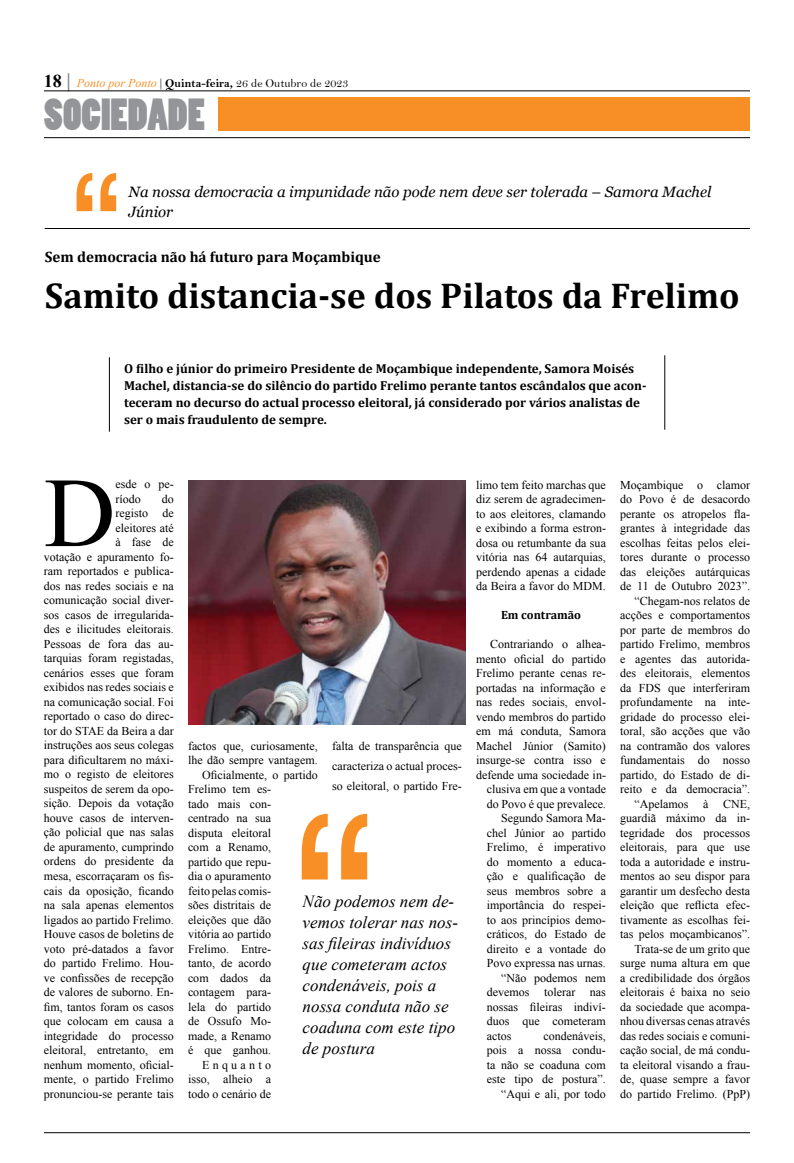
<style>
.page{position:relative;width:794px;height:1163px;background:#fff}
.page>*{position:absolute;margin:0;border:0;box-sizing:border-box;transform-origin:0 0}
.t1{font:99px "Times New Roman";color:#000}
.t2{font:42px "Poplar Std";color:#939598}
.t3{font:700 36px "Cambria";color:#000}
.t4{font:italic 17px/21px "Times New Roman";color:#000}
.t5{font:italic 15px/20px "Georgia";color:#000}
.t6{font:700 15px "Cambria";color:#000}
.t7{font:700 13px/17px "Cambria";color:#000}
.t8{font:12px/14.5px "Times New Roman";color:#000;text-align:right}
.t9{font:12px "Bell";color:#000}
.t10{font:700 12px "Cambria";color:#000}
.t11{font:12px "Times New Roman";letter-spacing:.27em;color:#000}
.s1{font-family:"Times New Roman";font-weight:700;font-size:18px}
.s2{font-family:"Times New Roman";font-weight:700;font-size:20px;color:#808285}
.s3{font-family:"Times New Roman";font-style:italic;color:#f88f26}
.s4{font-family:"Times New Roman"}
.s5{font-family:"Bell MT Bold"}
</style>
<div class="page">
<hr style="left:44px;top:137px;width:706px;height:1px;background:#000">
<hr style="left:44px;top:90px;width:706px;height:1px;background:#000">
<div style="left:219px;top:97px;width:531px;height:34px;background:#f88f26"></div>
<hr style="left:44px;top:1131px;width:706px;height:1px;background:#000">
<svg style="left:302px;top:813px;width:65px;height:66px"></svg>
<svg style="left:77px;top:173px;width:39px;height:38px"></svg>
<hr style="left:45px;top:228px;width:705px;height:1px;background:#000">
<hr style="left:664px;top:355px;width:1px;height:74px;background:#000">
<hr style="left:109px;top:357px;width:1px;height:74px;background:#000">
<img style="left:188px;top:480px;width:278px;height:244px">
<p class="t9" style="left:44px;top:76px;width:306px"><span class="s1">18</span> <span class="s2">|</span> <span class="s3">Ponto por Ponto</span> <span class="s4">|</span> <span class="s5">Quinta-feira,</span> 26 de Outubro de 2023</p>
<h2 class="t2" style="left:44px;top:91px;width:163px">SOCIEDADE</h2>
<p class="t5" style="left:129px;top:181px;width:584px">Na nossa democracia a impunidade não pode nem deve ser tolerada – Samora Machel<br>Júnior</p>
<p class="t6" style="left:45px;top:248px;width:338px">Sem democracia não há futuro para Moçambique</p>
<h3 class="t3" style="left:45px;top:274px;width:696px">Samito distancia-se dos Pilatos da Frelimo</h3>
<p class="t7" style="left:124px;top:359px;width:524px">O filho e júnior do primeiro Presidente de Moçambique independente, Samora Moisés Machel, distancia-se do silêncio do partido Frelimo perante tantos escândalos que acon&shy;teceram no decurso do actual processo eleitoral, já considerado por vários analistas de ser o mais fraudulento de sempre.</p>
<h1 class="t1" style="left:44px;top:446px;width:73px">D</h1>
<p class="t8" style="left:115px;top:477px;width:60px;text-align:left">esde o pe&shy;ríodo</p>
<p class="t8" style="left:44px;top:491px;width:131px">do<br>registo de<br>eleitores até<br>à fase de<br>votação e apuramento fo&shy;ram reportados e publica&shy;dos nas redes sociais e na comunicação social diver&shy;sos casos de irregularida&shy;des e ilicitudes eleitorais.<br>Pessoas de fora das au&shy;tarquias foram registadas, cenários esses que foram exibidos nas redes sociais e na comunicação social. Foi reportado o caso do direc&shy;tor do STAE da Beira a dar instruções aos seus colegas para dificultarem no máxi&shy;mo o registo de eleitores suspeitos de serem da opo&shy;sição. Depois da votação houve casos de interven&shy;ção policial que nas salas de apuramento, cumprindo ordens do presidente da mesa, escorraçaram os fis&shy;cais da oposição, ficando na sala apenas elementos ligados ao partido Frelimo.<br>Houve casos de boletins de voto pré-datados a favor do partido Frelimo. Hou&shy;ve confissões de recepção de valores de suborno. En&shy;fim, tantos foram os casos que colocam em causa a integridade do processo eleitoral, entretanto, em nenhum momento, oficial&shy;mente, o partido Frelimo pronunciou-se perante tais</p>
<p class="t8" style="left:188px;top:738px;width:131px">factos que, curiosamente,</p>
<p class="t8" style="left:188px;top:752px;width:131px">lhe dão sempre vantagem.</p>
<p class="t8" style="left:202px;top:767px;width:117px">Oficialmente, o partido</p>
<p class="t8" style="left:188px;top:781px;width:84px">Frelimo tem es-</p>
<p class="t8" style="left:188px;top:796px;width:84px">tado mais con-</p>
<p class="t8" style="left:188px;top:810px;width:84px">centrado na sua</p>
<p class="t8" style="left:188px;top:825px;width:85px">disputa eleitoral</p>
<p class="t8" style="left:188px;top:839px;width:84px">com a Renamo,</p>
<p class="t8" style="left:188px;top:854px;width:84px">partido que repu-</p>
<p class="t8" style="left:188px;top:868px;width:85px">dia o apuramento</p>
<p class="t8" style="left:188px;top:883px;width:84px">feito pelas comis-</p>
<p class="t8" style="left:188px;top:897px;width:84px">sões distritais de</p>
<p class="t8" style="left:188px;top:912px;width:84px">eleições que dão</p>
<p class="t8" style="left:188px;top:926px;width:84px">vitória ao partido</p>
<p class="t8" style="left:188px;top:941px;width:84px">Frelimo. Entre-</p>
<p class="t8" style="left:188px;top:955px;width:84px">tanto, de acordo</p>
<p class="t8" style="left:188px;top:970px;width:84px">com dados da</p>
<p class="t8" style="left:188px;top:984px;width:84px">contagem para-</p>
<p class="t8" style="left:188px;top:999px;width:84px">lela do partido</p>
<p class="t8" style="left:188px;top:1013px;width:84px">de Ossufo Mo-</p>
<p class="t8" style="left:188px;top:1028px;width:84px">made, a Renamo</p>
<p class="t8" style="left:188px;top:1042px;width:84px">é que ganhou.</p>
<p class="t11" style="left:202px;top:1056px;width:70px">Enquanto</p>
<p class="t8" style="left:188px;top:1071px;width:84px">isso, alheio a</p>
<p class="t8" style="left:188px;top:1086px;width:84px">todo o cenário de</p>
<p class="t8" style="left:332px;top:735px;width:131px;line-height:20px;text-align:justify">falta de transparência que caracteriza o actual proces&shy;so eleitoral, o partido Fre-</p>
<h3 class="t4" style="left:303px;top:889px;width:157px">Não podemos nem de&shy;vemos tolerar nas nos&shy;sas fileiras indivíduos que cometeram actos condenáveis, pois a nossa conduta não se coaduna com este tipo de postura</h3>
<p class="t8" style="left:476px;top:477px;width:131px;text-align:justify">limo tem feito marchas que diz serem de agradecimen&shy;to aos eleitores, clamando e exibindo a forma estron&shy;dosa ou retumbante da sua vitória nas 64 autarquias, perdendo apenas a cidade da Beira a favor do MDM.</p>
<p class="t10" style="left:501px;top:607px;width:81px">Em contramão</p>
<p class="t8" style="left:490px;top:636px;width:117px">Contrariando o alhea-</p>
<p class="t8" style="left:476px;top:651px;width:131px">mento oficial do partido</p>
<p class="t8" style="left:476px;top:665px;width:131px">Frelimo perante cenas re-</p>
<p class="t8" style="left:476px;top:680px;width:131px">portadas na informação e</p>
<p class="t8" style="left:476px;top:694px;width:131px">nas redes sociais, envol-</p>
<p class="t8" style="left:476px;top:709px;width:131px">vendo membros do partido</p>
<p class="t8" style="left:476px;top:723px;width:131px">em má conduta, Samora</p>
<p class="t8" style="left:476px;top:738px;width:131px">Machel Júnior (Samito)</p>
<p class="t8" style="left:476px;top:752px;width:131px">insurge-se contra isso e</p>
<p class="t8" style="left:476px;top:767px;width:131px">defende uma sociedade in-</p>
<p class="t8" style="left:487px;top:781px;width:121px">clusiva em que a vontade</p>
<p class="t8" style="left:487px;top:796px;width:121px">do Povo é que prevalece.</p>
<p class="t8" style="left:501px;top:810px;width:106px">Segundo Samora Ma-</p>
<p class="t8" style="left:487px;top:825px;width:120px">chel Júnior ao partido</p>
<p class="t8" style="left:487px;top:839px;width:120px">Frelimo, é imperativo</p>
<p class="t8" style="left:487px;top:854px;width:121px">do momento a educa-</p>
<p class="t8" style="left:487px;top:868px;width:120px">ção e qualificação de</p>
<p class="t8" style="left:487px;top:883px;width:121px">seus membros sobre a</p>
<p class="t8" style="left:487px;top:897px;width:120px">importância do respei-</p>
<p class="t8" style="left:487px;top:912px;width:120px">to aos princípios demo-</p>
<p class="t8" style="left:487px;top:926px;width:120px">cráticos, do Estado de</p>
<p class="t8" style="left:487px;top:941px;width:120px">direito e a vontade do</p>
<p class="t8" style="left:487px;top:955px;width:120px">Povo expressa nas urnas.</p>
<p class="t8" style="left:501px;top:970px;width:106px">“Não podemos nem</p>
<p class="t8" style="left:487px;top:984px;width:120px">devemos tolerar nas</p>
<p class="t8" style="left:487px;top:999px;width:120px">nossas fileiras indiví-</p>
<p class="t8" style="left:487px;top:1013px;width:120px">duos que cometeram</p>
<p class="t8" style="left:487px;top:1028px;width:26px">actos</p>
<p class="t8" style="left:487px;top:1028px;width:120px">condenáveis,<br>pois a nossa condu&shy;ta não se coaduna com este tipo de postura”. “Aqui e ali, por todo</p>
<p class="t8" style="left:620px;top:477px;width:131px">Moçambique o clamor do Povo é de desacordo perante os atropelos fla&shy;grantes à integridade das escolhas feitas pelos elei&shy;tores durante o processo das eleições autárquicas de 11 de Outubro 2023”. “Chegam-nos relatos de acções e comportamentos por parte de membros do partido Frelimo, membros e agentes das autorida&shy;des eleitorais, elementos da FDS que interferiram profundamente na inte&shy;gridade do processo elei&shy;toral, são acções que vão na contramão dos valores fundamentais do nosso partido, do Estado de di&shy;reito e da democracia”. “Apelamos à CNE, guardiã máximo da in&shy;tegridade dos processos eleitorais, para que use toda a autoridade e instru&shy;mentos ao seu dispor para garantir um desfecho desta eleição que reflicta efec&shy;tivamente as escolhas fei&shy;tas pelos moçambicanos”.<br>Trata-se de um grito que surge numa altura em que a credibilidade dos órgãos eleitorais é baixa no seio da sociedade que acompa&shy;nhou diversas cenas através das redes sociais e comuni&shy;cação social, de má condu&shy;ta eleitoral visando a frau&shy;de, quase sempre a favor do partido Frelimo. (PpP)</p>
</div>
